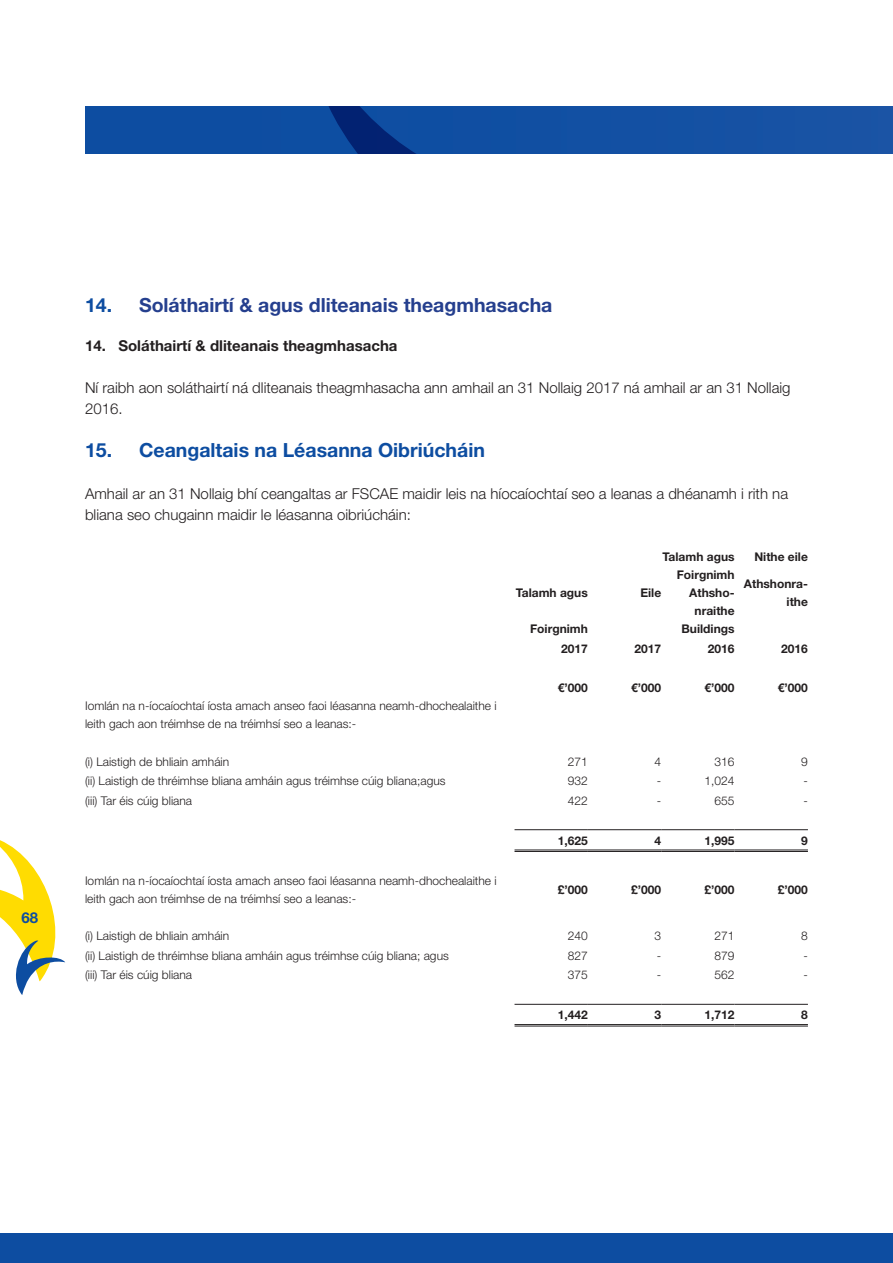
<style>
.page{position:relative;width:893px;height:1263px;background:#fff}
.page>*{position:absolute;margin:0;border:0;box-sizing:border-box;transform-origin:0 0}
.t1{font:700 19.5px "Helvetica Neue LT Std";color:#253f8e}
.t2{font:700 19.5px "Helvetica Neue LT Std";color:#0d4da1}
._1_0_Body{font:300 15px/21px "Helvetica Neue LT Pro";color:#231f20}
._1_0_Body-2{font:700 15px "Helvetica Neue LT Pro";color:#231f20}
.t3{font:700 15px "Helvetica Neue LT Std";color:#0d4da1}
.Table_Text{font:300 12px/18px "Helvetica Neue LT Std";color:#231f20}
.Table_Text-2{font:700 12px/18px "Helvetica Neue LT Std";color:#231f20;text-align:right}
.s1{color:#0d4da1}
</style>
<div class="page">
<hr style="left:514px;top:1004px;width:74px;height:1px;background:#231f20">
<hr style="left:588px;top:1004px;width:73px;height:1px;background:#231f20">
<hr style="left:661px;top:1004px;width:74px;height:1px;background:#231f20">
<hr style="left:735px;top:1004px;width:73px;height:1px;background:#231f20">
<hr style="left:514px;top:1024px;width:74px;height:1px;background:#231f20">
<hr style="left:514px;top:1026px;width:74px;height:1px;background:#231f20">
<hr style="left:588px;top:1024px;width:73px;height:1px;background:#231f20">
<hr style="left:588px;top:1026px;width:73px;height:1px;background:#231f20">
<hr style="left:661px;top:1024px;width:74px;height:1px;background:#231f20">
<hr style="left:661px;top:1026px;width:74px;height:1px;background:#231f20">
<hr style="left:735px;top:1024px;width:73px;height:1px;background:#231f20">
<hr style="left:735px;top:1026px;width:73px;height:1px;background:#231f20">
<hr style="left:514px;top:829px;width:74px;height:1px;background:#231f20">
<hr style="left:588px;top:829px;width:73px;height:1px;background:#231f20">
<hr style="left:661px;top:829px;width:74px;height:1px;background:#231f20">
<hr style="left:735px;top:829px;width:73px;height:1px;background:#231f20">
<hr style="left:514px;top:849px;width:74px;height:1px;background:#231f20">
<hr style="left:514px;top:851px;width:74px;height:1px;background:#231f20">
<hr style="left:588px;top:849px;width:73px;height:1px;background:#231f20">
<hr style="left:588px;top:851px;width:73px;height:1px;background:#231f20">
<hr style="left:661px;top:849px;width:74px;height:1px;background:#231f20">
<hr style="left:661px;top:851px;width:74px;height:1px;background:#231f20">
<hr style="left:735px;top:849px;width:73px;height:1px;background:#231f20">
<hr style="left:735px;top:851px;width:73px;height:1px;background:#231f20">
<div style="left:0;top:1233px;width:893px;height:30px;background:#0d4da1"></div>
<div style="left:85px;top:106px;width:808px;height:47px;background:#114fa2"></div>
<svg style="left:328px;top:106px;width:87px;height:47px"></svg>
<svg style="left:0;top:840px;width:65px;height:155px"></svg>
<p class="t3" style="left:22px;top:908px;width:18px">68</p>
<p class="t1" style="left:85px;top:293px;width:469px"><span class="s1">14.</span> Soláthairtí &amp; agus dliteanais theagmhasacha</p>
<p class="_1_0_Body-2" style="left:85px;top:336px;width:314px">14. Soláthairtí &amp; dliteanais theagmhasacha</p>
<p class="_1_0_Body" style="left:85px;top:377px;width:707px">Ní raibh aon soláthairtí ná dliteanais theagmhasacha ann amhail an 31 Nollaig 2017 ná amhail ar an 31 Nollaig<br>2016.</p>
<p class="t2" style="left:85px;top:437px;width:401px">15. Ceangaltais na Léasanna Oibriúcháin</p>
<p class="_1_0_Body" style="left:85px;top:482px;width:705px">Amhail ar an 31 Nollaig bhí ceangaltas ar FSCAE maidir leis na híocaíochtaí seo a leanas a dhéanamh i rith na bliana seo chugainn maidir le léasanna oibriúcháin:</p>
<p class="Table_Text-2" style="left:663px;top:547px;width:73px">Talamh agus</p>
<p class="Table_Text-2" style="left:754px;top:547px;width:55px">Nithe eile</p>
<p class="Table_Text-2" style="left:516px;top:583px;width:73px">Talamh agus</p>
<p class="Table_Text-2" style="left:640px;top:583px;width:22px">Eile</p>
<p class="Table_Text-2" style="left:677px;top:565px;width:59px">Foirgnimh<br>Athsho&shy;nraithe</p>
<p class="Table_Text-2" style="left:744px;top:574px;width:66px">Athshonra&shy;ithe</p>
<p class="Table_Text-2" style="left:530px;top:620px;width:59px">Foirgnimh</p>
<p class="Table_Text-2" style="left:681px;top:620px;width:55px">Buildings</p>
<p class="Table_Text-2" style="left:561px;top:639px;width:28px">2017</p>
<p class="Table_Text-2" style="left:634px;top:639px;width:28px">2017</p>
<p class="Table_Text-2" style="left:708px;top:639px;width:28px">2016</p>
<p class="Table_Text-2" style="left:781px;top:639px;width:28px">2016</p>
<p class="Table_Text-2" style="left:558px;top:678px;width:32px">€’000</p>
<p class="Table_Text-2" style="left:631px;top:678px;width:32px">€’000</p>
<p class="Table_Text-2" style="left:704px;top:678px;width:32px">€’000</p>
<p class="Table_Text-2" style="left:778px;top:678px;width:32px">€’000</p>
<p class="Table_Text" style="left:85px;top:696px;width:413px">Iomlán na n-íocaíochtaí íosta amach anseo faoi léasanna neamh-dhochealaithe i leith gach aon tréimhse de na tréimhsí seo a leanas:-</p>
<p class="Table_Text" style="left:85px;top:752px;width:146px">(i) Laistigh de bhliain amháin</p>
<p class="Table_Text" style="left:568px;top:752px;width:22px">271</p>
<p class="Table_Text" style="left:654px;top:752px;width:8px">4</p>
<p class="Table_Text" style="left:714px;top:752px;width:22px">316</p>
<p class="Table_Text" style="left:801px;top:752px;width:8px">9</p>
<p class="Table_Text" style="left:85px;top:772px;width:362px">(ii) Laistigh de thréimhse bliana amháin agus tréimhse cúig bliana;agus</p>
<p class="Table_Text" style="left:568px;top:772px;width:22px">932</p>
<p class="Table_Text" style="left:657px;top:772px;width:6px">-</p>
<p class="Table_Text" style="left:704px;top:772px;width:32px">1,024</p>
<p class="Table_Text" style="left:803px;top:772px;width:6px">-</p>
<p class="Table_Text" style="left:85px;top:791px;width:109px">(iii) Tar éis cúig bliana</p>
<p class="Table_Text" style="left:568px;top:791px;width:22px">422</p>
<p class="Table_Text" style="left:657px;top:791px;width:6px">-</p>
<p class="Table_Text" style="left:714px;top:791px;width:22px">655</p>
<p class="Table_Text" style="left:803px;top:791px;width:6px">-</p>
<p class="Table_Text-2" style="left:558px;top:831px;width:32px">1,625</p>
<p class="Table_Text-2" style="left:654px;top:831px;width:8px">4</p>
<p class="Table_Text-2" style="left:704px;top:831px;width:32px">1,995</p>
<p class="Table_Text-2" style="left:801px;top:831px;width:8px">9</p>
<p class="Table_Text" style="left:85px;top:871px;width:413px">Iomlán na n-íocaíochtaí íosta amach anseo faoi léasanna neamh-dhochealaithe i leith gach aon tréimhse de na tréimhsí seo a leanas:-</p>
<p class="Table_Text-2" style="left:558px;top:880px;width:32px">£’000</p>
<p class="Table_Text-2" style="left:631px;top:880px;width:32px">£’000</p>
<p class="Table_Text-2" style="left:704px;top:880px;width:32px">£’000</p>
<p class="Table_Text-2" style="left:778px;top:880px;width:32px">£’000</p>
<p class="Table_Text" style="left:85px;top:927px;width:146px">(i) Laistigh de bhliain amháin</p>
<p class="Table_Text" style="left:568px;top:927px;width:22px">240</p>
<p class="Table_Text" style="left:654px;top:927px;width:8px">3</p>
<p class="Table_Text" style="left:714px;top:927px;width:22px">271</p>
<p class="Table_Text" style="left:801px;top:927px;width:8px">8</p>
<p class="Table_Text" style="left:85px;top:946px;width:365px">(ii) Laistigh de thréimhse bliana amháin agus tréimhse cúig bliana; agus</p>
<p class="Table_Text" style="left:568px;top:946px;width:22px">827</p>
<p class="Table_Text" style="left:657px;top:946px;width:6px">-</p>
<p class="Table_Text" style="left:714px;top:946px;width:22px">879</p>
<p class="Table_Text" style="left:803px;top:946px;width:6px">-</p>
<p class="Table_Text" style="left:85px;top:966px;width:109px">(iii) Tar éis cúig bliana</p>
<p class="Table_Text" style="left:568px;top:966px;width:22px">375</p>
<p class="Table_Text" style="left:657px;top:966px;width:6px">-</p>
<p class="Table_Text" style="left:714px;top:966px;width:22px">562</p>
<p class="Table_Text" style="left:803px;top:966px;width:6px">-</p>
<p class="Table_Text-2" style="left:558px;top:1005px;width:32px">1,442</p>
<p class="Table_Text-2" style="left:654px;top:1005px;width:8px">3</p>
<p class="Table_Text-2" style="left:704px;top:1005px;width:32px">1,712</p>
<p class="Table_Text-2" style="left:801px;top:1005px;width:8px">8</p>
</div>
